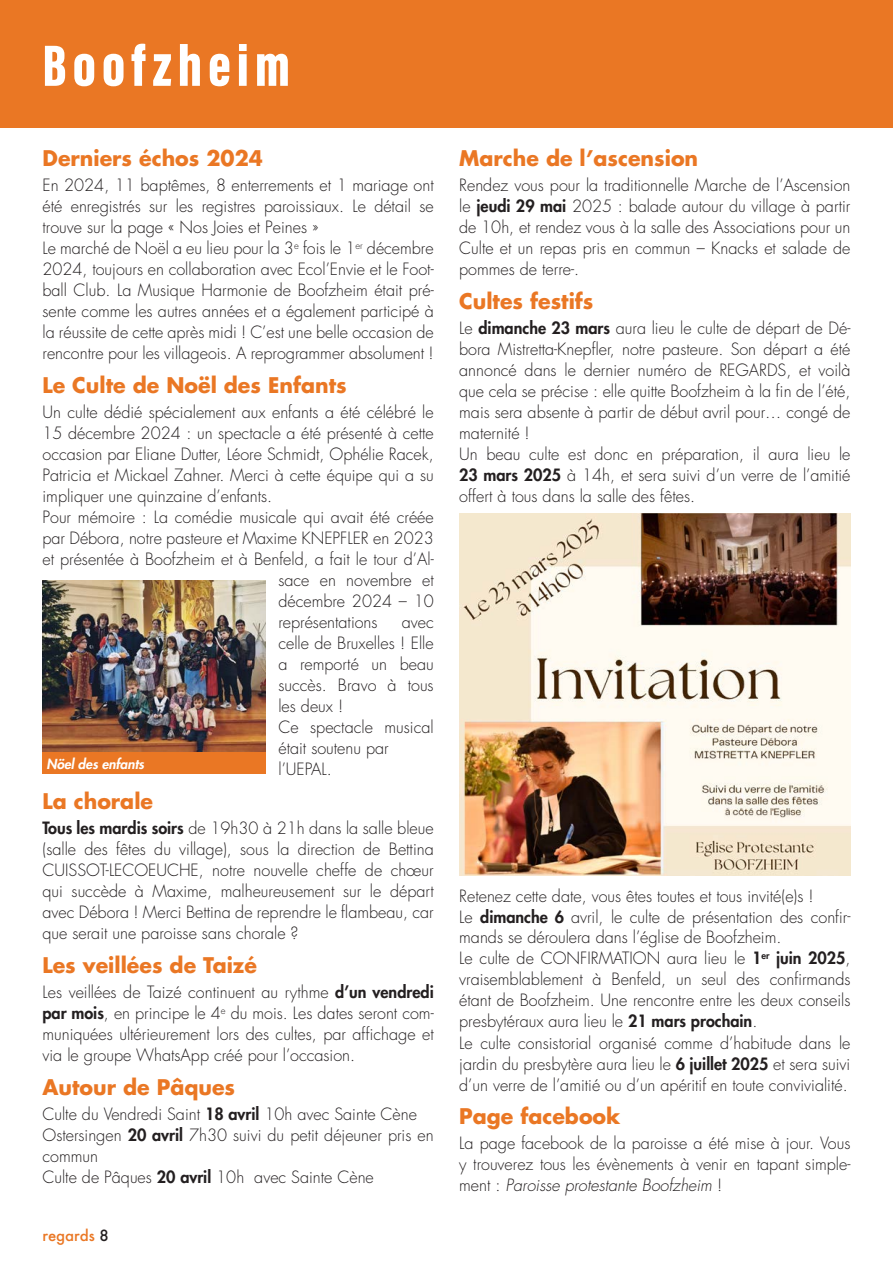
<style>
.page{position:relative;width:893px;height:1263px;background:#fff}
.page>*{position:absolute;margin:0;border:0;box-sizing:border-box;transform-origin:0 0}
.t1{font:900 60px "Acumin Pro Extra Cond";letter-spacing:.1em;color:#fff}
.t2{font:700 21px "Futura Std";color:#ea7724}
.t3{font:300 16.5px/21px "Futura Std";color:#231f20}
.t4{font:500 15px "Futura";color:#ea7724}
.t5{font:italic 800 13.5px "Futura Std";color:#fff}
.s1{font-weight:800}
.s2{color:#231f20}
.s3{font-style:italic}
</style>
<div class="page">
<div style="left:0;top:0;width:893px;height:128px;background:#ea7724"></div>
<hr style="left:892px;top:0;width:1px;height:128px;background:#0078b3">
<img style="left:459px;top:513px;width:391px;height:363px">
<img style="left:42px;top:581px;width:224px;height:172px">
<div style="left:42px;top:753px;width:224px;height:21px;background:#ea7724"></div>
<h1 class="t1" style="left:43px;top:29px;width:249px">Boofzheim</h1>
<p class="t2" style="left:43px;top:144px;width:222px">Derniers échos 2024</p>
<p class="t3" style="left:43px;top:175px;width:393px">En 2024, 11 baptêmes, 8 enterrements et 1 mariage ont été enregistrés sur les registres paroissiaux. Le détail se trouve sur la page « Nos Joies et Peines »<br>Le marché de Noël a eu lieu pour la 3<sup>e</sup> fois le 1<sup>er</sup> décembre 2024, toujours en collaboration avec Ecol’Envie et le Foot&shy;ball Club. La Musique Harmonie de Boofzheim était pré&shy;sente comme les autres années et a également participé à la réussite de cette après midi ! C’est une belle occasion de rencontre pour les villageois. A reprogrammer absolument !</p>
<p class="t2" style="left:43px;top:371px;width:306px">Le Culte de Noël des Enfants</p>
<p class="t3" style="left:43px;top:402px;width:393px">Un culte dédié spécialement aux enfants a été célébré le</p>
<p class="t3" style="left:43px;top:423px;width:393px">15 décembre 2024 : un spectacle a été présenté à cette</p>
<p class="t3" style="left:43px;top:444px;width:393px">occasion par Eliane Dutter, Léore Schmidt, Ophélie Racek,</p>
<p class="t3" style="left:43px;top:465px;width:393px">Patricia et Mickael Zahner. Merci à cette équipe qui a su</p>
<p class="t3" style="left:43px;top:486px;width:231px">impliquer une quinzaine d’enfants.</p>
<p class="t3" style="left:43px;top:507px;width:393px">Pour mémoire : La comédie musicale qui avait été créée</p>
<p class="t3" style="left:43px;top:528px;width:393px">par Débora, notre pasteure et Maxime KNEPFLER en 2023</p>
<p class="t3" style="left:43px;top:549px;width:393px">et présentée à Boofzheim et à Benfeld, a fait le tour d’Al-</p>
<p class="t3" style="left:278px;top:570px;width:157px">sace en novembre et</p>
<p class="t3" style="left:278px;top:591px;width:157px">décembre 2024 – 10</p>
<p class="t3" style="left:278px;top:612px;width:101px">représentations</p>
<p class="t3" style="left:278px;top:612px;width:157px;text-indent:123px">avec celle de Bruxelles ! Elle a remporté un beau succès. Bravo à tous les deux !<br>Ce spectacle musical était soutenu par l’UEPAL.</p>
<p class="t5" style="left:46px;top:755px;width:99px">Nöel des enfants</p>
<p class="t2" style="left:43px;top:787px;width:112px">La chorale</p>
<p class="t3" style="left:43px;top:818px;width:393px;text-align:justify"><span class="s1">Tous les mardis soirs</span> de 19h30 à 21h dans la salle bleue (salle des fêtes du village), sous la direction de Bettina CUISSOT-LECOEUCHE, notre nouvelle cheffe de chœur qui succède à Maxime, malheureusement sur le départ avec Débora ! Merci Bettina de reprendre le flambeau, car que serait une paroisse sans chorale ?</p>
<p class="t2" style="left:43px;top:951px;width:216px">Les veillées de Taizé</p>
<p class="t3" style="left:43px;top:982px;width:393px;text-align:justify">Les veillées de Taizé continuent au rythme <span class="s1">d’un vendredi par mois</span>, en principe le 4<sup>e</sup> du mois. Les dates seront com&shy;muniquées ultérieurement lors des cultes, par affichage et via le groupe WhatsApp créé pour l’occasion.</p>
<p class="t2" style="left:43px;top:1073px;width:194px">Autour de Pâques</p>
<p class="t3" style="left:43px;top:1104px;width:393px">Culte du Vendredi Saint <span class="s1">18 avril</span> 10h avec Sainte Cène Ostersingen <span class="s1">20 avril</span> 7h30 suivi du petit déjeuner pris en commun<br>Culte de Pâques <span class="s1">20 avril</span> 10h avec Sainte Cène</p>
<p class="t4" style="left:43px;top:1225px;width:68px">regards <span class="s2">8</span></p>
<p class="t2" style="left:459px;top:144px;width:240px">Marche de l’ascension</p>
<p class="t3" style="left:459px;top:175px;width:393px;text-align:justify">Rendez vous pour la traditionnelle Marche de l’Ascension le <span class="s1">jeudi 29 mai</span> 2025 : balade autour du village à partir de 10h, et rendez vous à la salle des Associations pour un Culte et un repas pris en commun – Knacks et salade de pommes de terre-.</p>
<p class="t2" style="left:459px;top:287px;width:136px">Cultes festifs</p>
<p class="t3" style="left:459px;top:318px;width:393px">Le <span class="s1">dimanche 23 mars</span> aura lieu le culte de départ de Dé&shy;bora Mistretta-Knepfler, notre pasteure. Son départ a été annoncé dans le dernier numéro de REGARDS, et voilà que cela se précise : elle quitte Boofzheim à la fin de l’été, mais sera absente à partir de début avril pour… congé de maternité !<br>Un beau culte est donc en préparation, il aura lieu le <span class="s1">23 mars 2025</span> à 14h, et sera suivi d’un verre de l’amitié offert à tous dans la salle des fêtes.</p>
<p class="t3" style="left:459px;top:885px;width:393px">Retenez cette date, vous êtes toutes et tous invité(e)s !<br>Le <span class="s1">dimanche 6</span> avril, le culte de présentation des confir&shy;mands se déroulera dans l’église de Boofzheim.<br>Le culte de CONFIRMATION aura lieu le <span class="s1">1</span><sup>er</sup> <span class="s1">juin 2025</span>, vraisemblablement à Benfeld, un seul des confirmands étant de Boofzheim. Une rencontre entre les deux conseils presbytéraux aura lieu le <span class="s1">21 mars prochain</span>.<br>Le culte consistorial organisé comme d’habitude dans le jardin du presbytère aura lieu le <span class="s1">6 juillet 2025</span> et sera suivi d’un verre de l’amitié ou d’un apéritif en toute convivialité.</p>
<p class="t2" style="left:459px;top:1102px;width:163px">Page facebook</p>
<p class="t3" style="left:459px;top:1133px;width:393px;text-align:justify">La page facebook de la paroisse a été mise à jour. Vous y trouverez tous les évènements à venir en tapant simple&shy;ment : <span class="s3">Paroisse protestante Boofzheim</span> !</p>
</div>
